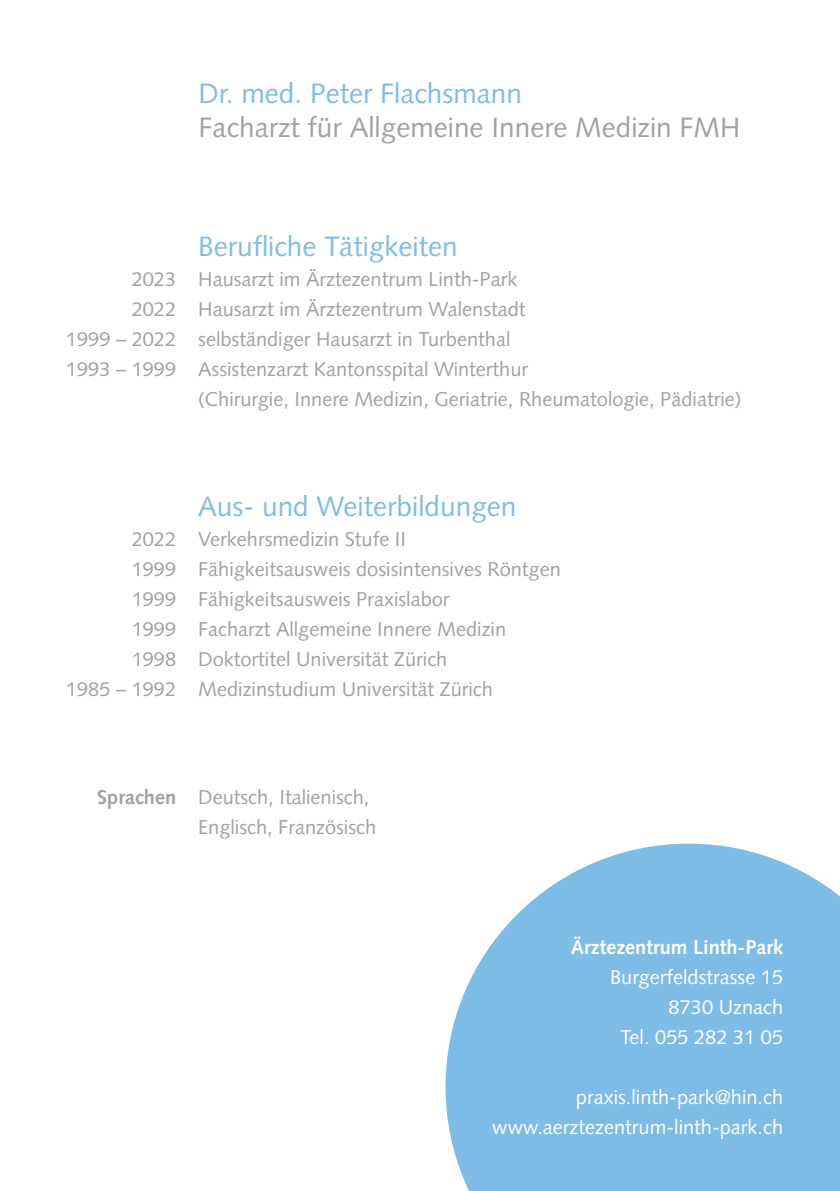
<style>
.page{position:relative;width:840px;height:1191px;background:#fff}
.page>*{position:absolute;margin:0;border:0;box-sizing:border-box;transform-origin:0 0}
.t1{font:28px "Syntax LT Std";color:#7ebce8}
.t2{font:28px "Syntax LT Std";color:#9fa1a2}
.t3{font:20px/30px "Syntax LT Std";color:#9fa1a2}
.t4{font:20px/30px "Syntax LT Std";color:#fff;text-align:right}
.t5{font:700 20px "Syntax LT Std";color:#fff}
.s1{font-weight:700}
</style>
<div class="page">
<svg style="left:445px;top:843px;width:394px;height:348px;background:#8dc4ea"></svg>
<h1 class="t1" style="left:198px;top:77px;width:324px">Dr. med. Peter Flachsmann</h1>
<h1 class="t2" style="left:198px;top:111px;width:543px">Facharzt für Allgemeine Innere Medizin FMH</h1>
<h1 class="t1" style="left:198px;top:229px;width:261px">Berufliche Tätigkeiten</h1>
<p class="t3" style="left:132px;top:264px;width:387px">2023 Hausarzt im Ärztezentrum Linth-Park</p>
<p class="t3" style="left:132px;top:294px;width:395px">2022 Hausarzt im Ärztezentrum Walenstadt</p>
<p class="t3" style="left:66px;top:324px;width:445px">1999 – 2022 selbständiger Hausarzt in Turbenthal</p>
<p class="t3" style="left:66px;top:354px;width:463px">1993 – 1999 Assistenzarzt Kantonsspital Winterthur</p>
<p class="t3" style="left:198px;top:384px;width:544px">(Chirurgie, Innere Medizin, Geriatrie, Rheumatologie, Pädiatrie)</p>
<h1 class="t1" style="left:198px;top:490px;width:319px">Aus- und Weiterbildungen</h1>
<p class="t3" style="left:132px;top:524px;width:276px">2022 Verkehrsmedizin Stufe II</p>
<p class="t3" style="left:132px;top:554px;width:430px">1999 Fähigkeitsausweis dosisintensives Röntgen</p>
<p class="t3" style="left:132px;top:584px;width:319px">1999 Fähigkeitsausweis Praxislabor</p>
<p class="t3" style="left:132px;top:614px;width:376px">1999 Facharzt Allgemeine Innere Medizin</p>
<p class="t3" style="left:132px;top:644px;width:317px">1998 Doktortitel Universität Zürich</p>
<p class="t3" style="left:66px;top:674px;width:428px">1985 – 1992 Medizinstudium Universität Zürich</p>
<p class="t3" style="left:198px;top:782px;width:179px;text-indent:-101px"><span class="s1">Sprachen</span> Deutsch, Italienisch,<br>Englisch, Französisch</p>
<p class="t5" style="left:570px;top:935px;width:214px">Ärztezentrum Linth-Park</p>
<p class="t4" style="left:610px;top:961px;width:174px">Burgerfeldstrasse 15<br>8730 Uznach<br>Tel. 055 282 31 05</p>
<p class="t4" style="left:492px;top:1081px;width:292px">praxis.linth-park@hin.ch www.aerztezentrum-linth-park.ch</p>
</div>
